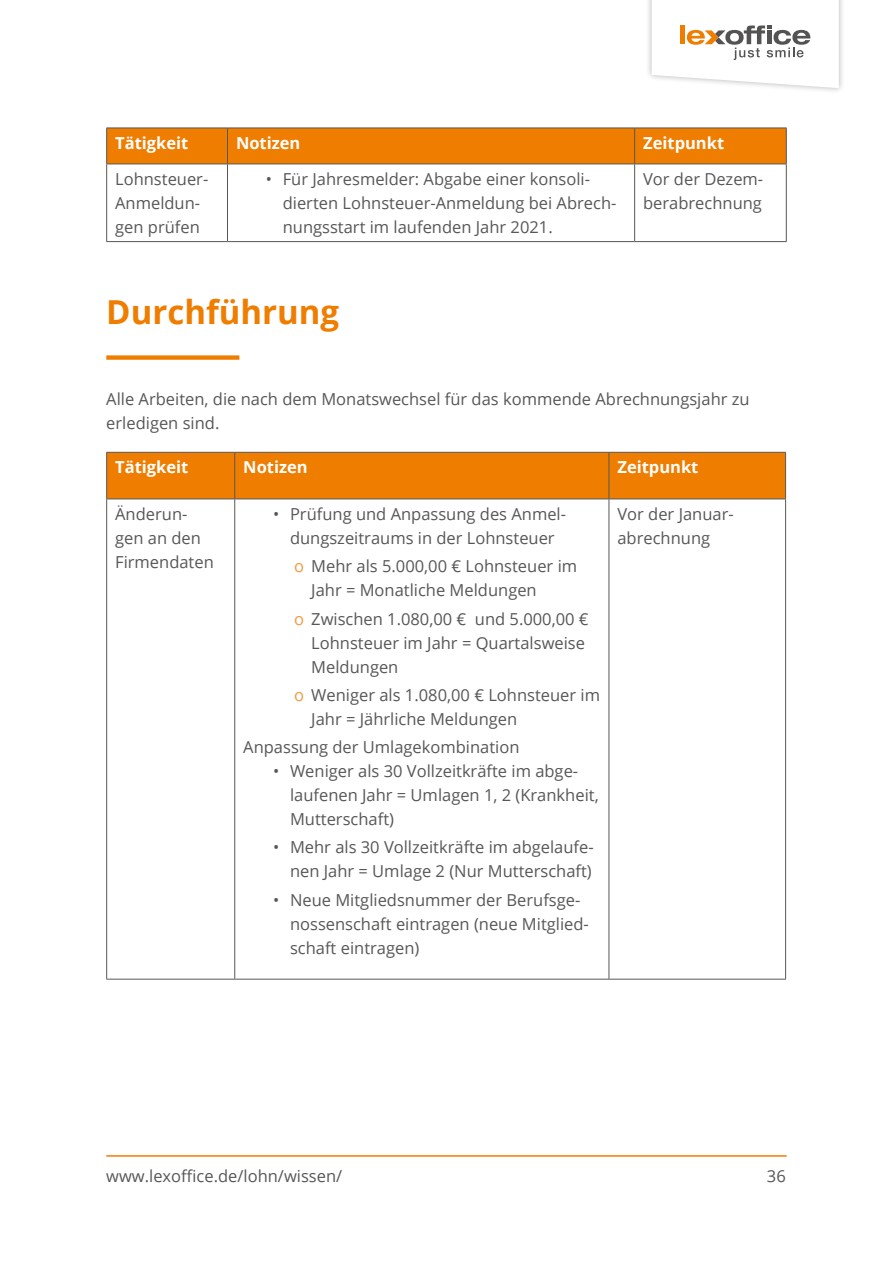
<style>
.page{position:relative;width:893px;height:1263px;background:#fff}
.page>*{position:absolute;margin:0;border:0;box-sizing:border-box;transform-origin:0 0}
.U2{font:700 33px "Open Sans";color:#ef7d00}
.Text{font:16.5px/24px "Open Sans";color:#575756}
.Merke_Text{font:16.5px/24px "Open Sans";color:#575756}
.Merke_U{font:700 16.5px "Open Sans";color:#fff}
.s1{color:#f4993f}
</style>
<div class="page">
<hr style="left:106px;top:1155px;width:681px;height:2px;background:#ef7d00">
<div style="left:645px;top:0;width:200px;height:94px;background:#000;opacity:.3"></div>
<svg style="left:652px;top:0;width:187px;height:88px"></svg>
<div style="left:106px;top:355px;width:133px;height:5px;background:#ef7d00"></div>
<div style="left:107px;top:129px;width:679px;height:35px;background:#ef7d00"></div>
<hr style="left:227px;top:128px;width:1px;height:36px;background:#575756">
<hr style="left:634px;top:128px;width:1px;height:36px;background:#575756">
<hr style="left:106px;top:164px;width:1px;height:77px;background:#575756">
<hr style="left:227px;top:164px;width:1px;height:77px;background:#575756">
<hr style="left:634px;top:164px;width:1px;height:77px;background:#575756">
<hr style="left:786px;top:164px;width:1px;height:77px;background:#575756">
<hr style="left:106px;top:241px;width:121px;height:1px;background:#575756">
<hr style="left:227px;top:241px;width:408px;height:1px;background:#575756">
<hr style="left:635px;top:241px;width:152px;height:1px;background:#575756">
<hr style="left:106px;top:128px;width:121px;height:1px;background:#575756">
<hr style="left:106px;top:128px;width:1px;height:36px;background:#575756">
<hr style="left:227px;top:128px;width:408px;height:1px;background:#575756">
<hr style="left:635px;top:128px;width:152px;height:1px;background:#575756">
<hr style="left:786px;top:128px;width:1px;height:36px;background:#575756">
<hr style="left:106px;top:164px;width:121px;height:1px;background:#575756">
<hr style="left:227px;top:164px;width:408px;height:1px;background:#575756">
<hr style="left:635px;top:164px;width:152px;height:1px;background:#575756">
<div style="left:107px;top:453px;width:678px;height:46px;background:#ef7d00"></div>
<hr style="left:106px;top:452px;width:129px;height:1px;background:#575756">
<hr style="left:106px;top:453px;width:1px;height:46px;background:#575756">
<hr style="left:235px;top:452px;width:374px;height:1px;background:#575756">
<hr style="left:234px;top:453px;width:1px;height:46px;background:#575756">
<hr style="left:609px;top:452px;width:177px;height:1px;background:#575756">
<hr style="left:609px;top:453px;width:1px;height:46px;background:#575756">
<hr style="left:785px;top:453px;width:1px;height:46px;background:#575756">
<hr style="left:106px;top:499px;width:129px;height:1px;background:#575756">
<hr style="left:106px;top:499px;width:1px;height:480px;background:#575756">
<hr style="left:235px;top:499px;width:374px;height:1px;background:#575756">
<hr style="left:234px;top:499px;width:1px;height:480px;background:#575756">
<hr style="left:609px;top:499px;width:177px;height:1px;background:#575756">
<hr style="left:609px;top:499px;width:1px;height:480px;background:#575756">
<hr style="left:785px;top:499px;width:1px;height:480px;background:#575756">
<hr style="left:106px;top:979px;width:129px;height:1px;background:#575756">
<hr style="left:235px;top:979px;width:374px;height:1px;background:#575756">
<hr style="left:609px;top:979px;width:177px;height:1px;background:#575756">
<p class="Merke_U" style="left:115px;top:131px;width:75px">Tätigkeit</p>
<p class="Merke_U" style="left:236px;top:131px;width:66px">Notizen</p>
<p class="Merke_U" style="left:643px;top:131px;width:83px">Zeitpunkt</p>
<p class="Merke_Text" style="left:115px;top:167px;width:95px">Lohnsteuer-<br>Anmeldun&shy;gen prüfen</p>
<p class="Text" style="left:283px;top:167px;width:335px;text-indent:-17px">• Für Jahresmelder: Abgabe einer konsoli&shy;dierten Lohnsteuer-Anmeldung bei Abrech&shy;nungsstart im laufenden Jahr 2021.</p>
<p class="Merke_Text" style="left:643px;top:167px;width:122px">Vor der Dezem&shy;berabrechnung</p>
<p class="U2" style="left:106px;top:288px;width:234px">Durchführung</p>
<p class="Text" style="left:106px;top:386px;width:645px">Alle Arbeiten, die nach dem Monatswechsel für das kommende Abrechnungsjahr zu erledigen sind.</p>
<p class="Merke_U" style="left:115px;top:456px;width:75px">Tätigkeit</p>
<p class="Merke_U" style="left:243px;top:456px;width:66px">Notizen</p>
<p class="Merke_U" style="left:617px;top:456px;width:83px">Zeitpunkt</p>
<p class="Merke_Text" style="left:115px;top:502px;width:100px">Änderun&shy;gen an den<br>Firmendaten</p>
<p class="Text" style="left:273px;top:502px;width:294px;text-align:center">• Prüfung und Anpassung des Anmel&shy;dungszeitraums in der Lohnsteuer</p>
<p class="Merke_Text" style="left:617px;top:502px;width:116px">Vor der Januar&shy;abrechnung</p>
<p class="Text" style="left:311px;top:554px;width:267px;text-indent:-17px"><span class="s1">o</span> Mehr als 5.000,00 € Lohnsteuer im<br>Jahr = Monatliche Meldungen</p>
<p class="Text" style="left:311px;top:606px;width:279px;text-indent:-17px"><span class="s1">o</span> Zwischen 1.080,00 € und 5.000,00 €<br>Lohnsteuer im Jahr = Quartalsweise<br>Meldungen</p>
<p class="Text" style="left:311px;top:682px;width:290px;text-indent:-17px"><span class="s1">o</span> Weniger als 1.080,00 € Lohnsteuer im<br>Jahr = Jährliche Meldungen</p>
<p class="Merke_Text" style="left:243px;top:735px;width:278px">Anpassung der Umlagekombination</p>
<p class="Text" style="left:290px;top:759px;width:310px;text-indent:-17px">• Weniger als 30 Vollzeitkräfte im abge&shy;laufenen Jahr = Umlagen 1, 2 (Krankheit,<br>Mutterschaft)</p>
<p class="Text" style="left:273px;top:835px;width:322px;text-align:right">• Mehr als 30 Vollzeitkräfte im abgelaufe&shy;nen Jahr = Umlage 2 (Nur Mutterschaft)</p>
<p class="Text" style="left:290px;top:887px;width:300px;text-indent:-17px">• Neue Mitgliedsnummer der Berufsge&shy;nossenschaft eintragen (neue Mitglied&shy;schaft eintragen)</p>
<p class="Text" style="left:106px;top:1164px;width:237px">www.lexoffice.de/lohn/wissen/</p>
<p class="Text" style="left:767px;top:1164px;width:20px">36</p>
</div>
